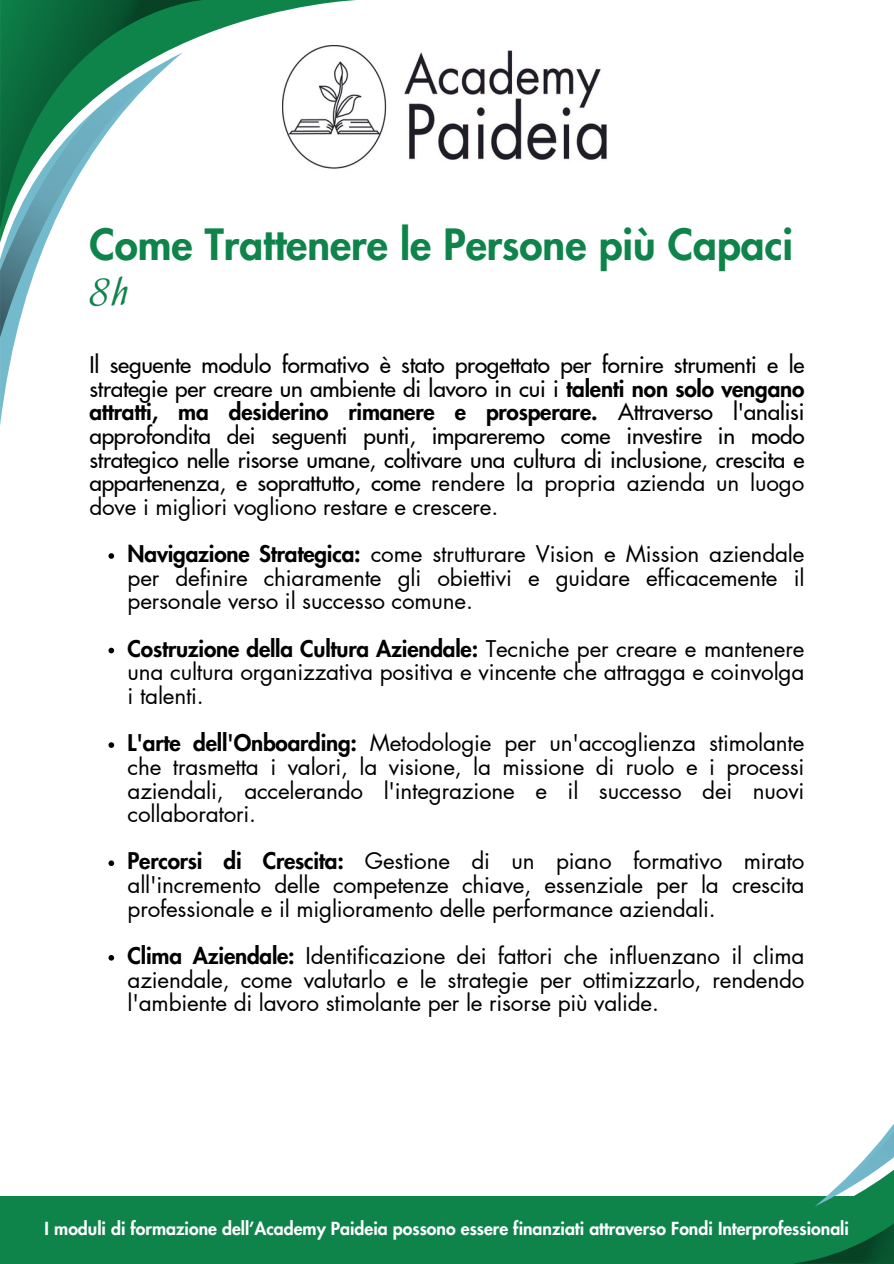
<style>
.page{position:relative;width:894px;height:1264px;background:#fff}
.page>*{position:absolute;margin:0;border:0;box-sizing:border-box;transform-origin:0 0}
.t1{font:800 42.15px "Futura LT Pro";color:#0e844b}
.t2{font:38.1px "Hortensia";color:#0e844b}
.t3{font:22.5px/23.7px "Futura LT Pro";letter-spacing:-.01em;color:#000;text-align:justify}
.t4{font:500 22.5px/23.7px "Futura LT Pro";letter-spacing:-.01em;color:#000;text-align:justify}
.t5{font:800 17.55px "Futura LT Pro";color:#fff}
.s1{font-weight:800}
.s2{font-weight:400}
</style>
<div class="page">
<img style="left:357px;top:50px;width:250px;height:113px">
<svg style="left:0;top:337px;width:16px;height:88px"></svg>
<svg style="left:203px;top:0;width:154px;height:169px"></svg>
<svg style="left:0;top:0;width:203px;height:52px"></svg>
<svg style="left:0;top:52px;width:183px;height:285px"></svg>
<div style="left:0;top:1195px;width:893px;height:68px;background:#0e844b"></div>
<svg style="left:792px;top:1125px;width:101px;height:138px"></svg>
<svg style="left:108px;top:553px;width:6px;height:6px"></svg>
<svg style="left:108px;top:647px;width:6px;height:6px"></svg>
<svg style="left:108px;top:742px;width:6px;height:6px"></svg>
<svg style="left:108px;top:860px;width:6px;height:6px"></svg>
<svg style="left:108px;top:955px;width:6px;height:5px"></svg>
<h2 class="t1" style="left:89px;top:225px;width:705px">Come Trattenere le Persone più Capaci</h2>
<p class="t2" style="left:89px;top:268px;width:40px">8h</p>
<h1 class="t4" style="left:89px;top:354px;width:716px">Il seguente modulo formativo è stato progettato per fornire strumenti e le strategie per creare un ambiente di lavoro in cui i <span class="s1">talenti non solo vengano attratti, ma desiderino rimanere e prosperare.</span> Attraverso l'analisi approfondita dei seguenti punti, impareremo come investire in modo strategico nelle risorse umane, coltivare una cultura di inclusione, crescita e appartenenza, e soprattutto, come <span class="s2">rendere la propria azienda un luogo dove i migliori vogliono restare e crescere.</span></h1>
<h3 class="t3" style="left:128px;top:543px;width:678px"><span class="s1">Navigazione Strategica:</span> come strutturare Vision e Mission aziendale per definire chiaramente gli obiettivi e guidare efficacemente il personale verso il successo comune.</h3>
<p class="t3" style="left:128px;top:637px;width:678px"><span class="s1">Costruzione della Cultura Aziendale:</span> Tecniche per creare e mantenere una cultura organizzativa positiva e vincente che attragga e coinvolga i talenti.</p>
<p class="t3" style="left:128px;top:732px;width:678px"><span class="s1">L'arte dell'Onboarding:</span> Metodologie per un'accoglienza stimolante che trasmetta i valori, la visione, la missione di ruolo e i processi aziendali, accelerando l'integrazione e il successo dei nuovi collaboratori.</p>
<p class="t3" style="left:128px;top:850px;width:678px"><span class="s1">Percorsi di Crescita:</span> Gestione di un piano formativo mirato all'incremento delle competenze chiave, essenziale per la crescita professionale e il miglioramento delle performance aziendali.</p>
<p class="t3" style="left:128px;top:944px;width:678px"><span class="s1">Clima Aziendale:</span> Identificazione dei fattori che influenzano il clima aziendale, come valutarlo e le strategie per ottimizzarlo, rendendo l'ambiente di lavoro stimolante per le risorse più valide.</p>
<p class="t5" style="left:45px;top:1220px;width:805px">I moduli di formazione dell’Academy Paideia possono essere finanziati attraverso Fondi Interprofessionali</p>
</div>
